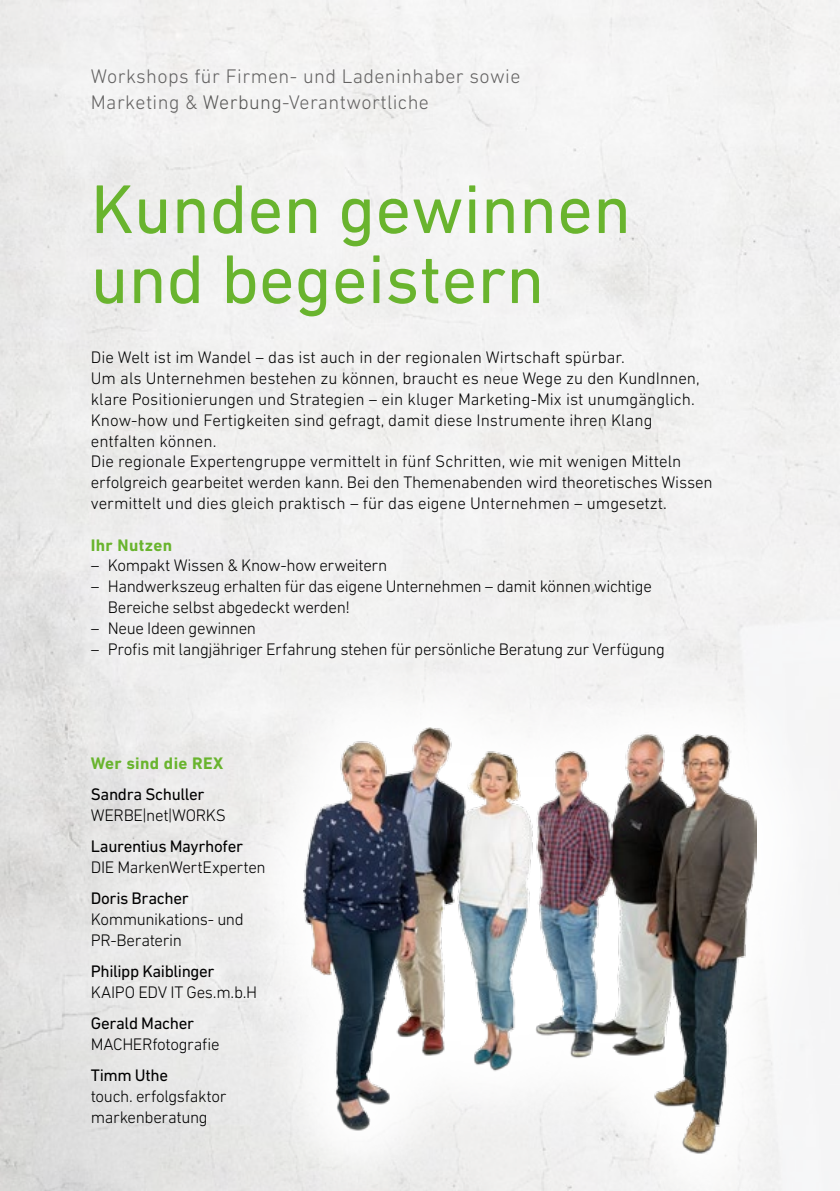
<style>
.page{position:relative;width:840px;height:1191px;background:#fff}
.page>*{position:absolute;margin:0;border:0;box-sizing:border-box;transform-origin:0 0}
.t1{font:70px/70px "DIN Next LT Pro";color:#69b42e}
.t2{font:300 20px/26px "DIN Next LT Pro";letter-spacing:.02em;color:#646363}
.t3{font:300 17px/20.8px "DIN Next LT Pro";letter-spacing:-.01em;color:#000}
.t4{font:17px "DIN Next LT Pro";letter-spacing:-.02em;color:#000}
.t5{font:700 17px "DIN Next LT Pro";letter-spacing:.02em;color:#69b42e}
.s1{color:#575756}
</style>
<div class="page">
<div style="left:223px;top:648px;width:613px;height:543px;background:#f5f4f4"></div>
<img style="left:303px;top:727px;width:453px;height:428px">
<p class="t2" style="left:91px;top:63px;width:431px">Workshops für Firmen- und Ladeninhaber sowie<br>Marketing &amp; <span class="s1">Werbung</span>-Verantwortliche</p>
<h1 class="t1" style="left:91px;top:173px;width:541px">Kunden gewinnen und begeistern</h1>
<p class="t3" style="left:91px;top:347px;width:623px">Die Welt ist im Wandel – das ist auch in der regionalen Wirtschaft spürbar.<br>Um als Unternehmen bestehen zu können, braucht es neue Wege zu den KundInnen, klare Positionierungen und Strategien – ein kluger Marketing-Mix ist unumgänglich.<br>Know-how und Fertigkeiten sind gefragt, damit diese Instrumente ihren Klang entfalten können.<br>Die regionale Expertengruppe vermittelt in fünf Schritten, wie mit wenigen Mitteln erfolgreich gearbeitet werden kann. Bei den Themenabenden wird theoretisches Wissen vermittelt und dies gleich praktisch – für das eigene Unternehmen – umgesetzt.</p>
<p class="t5" style="left:91px;top:535px;width:83px">Ihr Nutzen</p>
<p class="t3" style="left:91px;top:555px;width:298px">– Kompakt Wissen &amp; Know-how erweitern</p>
<p class="t3" style="left:108px;top:576px;width:545px;text-indent:-17px">– Handwerkszeug erhalten für das eigene Unternehmen – damit können wichtige<br>Bereiche selbst abgedeckt werden!</p>
<p class="t3" style="left:91px;top:617px;width:167px">– Neue Ideen gewinnen</p>
<p class="t3" style="left:91px;top:638px;width:575px">– Profis mit langjähriger Erfahrung stehen für persönliche Beratung zur Verfügung</p>
<p class="t5" style="left:91px;top:753px;width:134px">Wer sind die REX</p>
<p class="t4" style="left:91px;top:784px;width:115px">Sandra Schuller</p>
<p class="t3" style="left:91px;top:805px;width:137px">WERBE|net|WORKS</p>
<p class="t4" style="left:91px;top:836px;width:154px">Laurentius Mayrhofer</p>
<p class="t3" style="left:91px;top:857px;width:176px">DIE MarkenWertExperten</p>
<p class="t4" style="left:91px;top:889px;width:99px">Doris Bracher</p>
<p class="t3" style="left:91px;top:909px;width:154px">Kommunikations- und<br>PR-Beraterin</p>
<p class="t4" style="left:91px;top:961px;width:125px">Philipp Kaiblinger</p>
<p class="t3" style="left:91px;top:981px;width:168px">KAIPO EDV IT Ges.m.b.H</p>
<p class="t4" style="left:91px;top:1013px;width:105px">Gerald Macher</p>
<p class="t3" style="left:91px;top:1033px;width:130px">MACHERfotografie</p>
<p class="t4" style="left:91px;top:1065px;width:79px">Timm Uthe</p>
<p class="t3" style="left:91px;top:1085px;width:137px">touch. erfolgsfaktor markenberatung</p>
</div>
